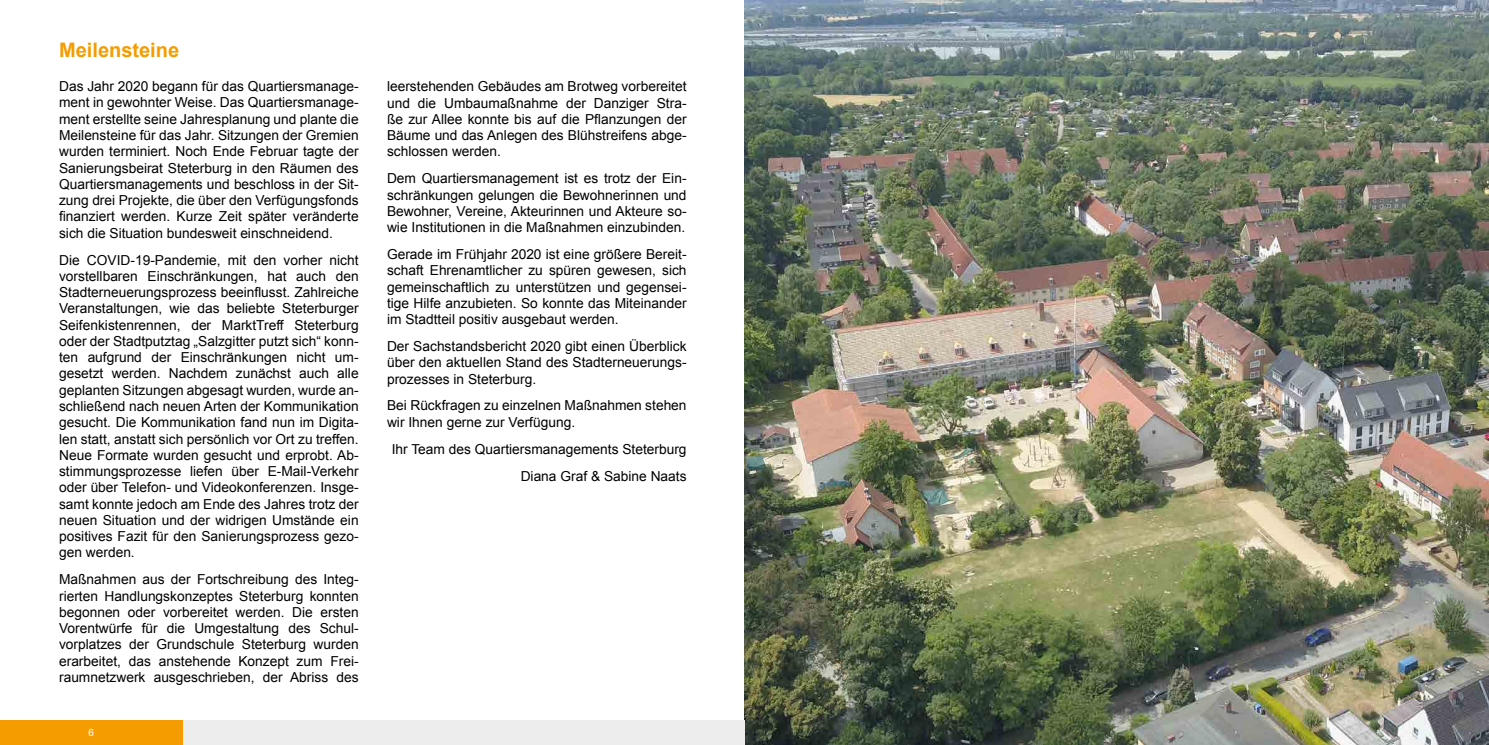
<style>
.page{position:relative;width:1489px;height:745px;background:#fff}
.page>*{position:absolute;margin:0;border:0;box-sizing:border-box;transform-origin:0 0}
.t1{font:700 20px "Arial";color:#f59c00}
.t2{font:13.75px/16.2px "Arial";color:#000;text-align:justify}
.t3{font:10px "Arial";color:#fff}
</style>
<div class="page">
<img style="left:744px;top:0;width:744px;height:744px">
<div style="left:182px;top:719px;width:562px;height:25px;background:#ededed"></div>
<div style="left:0;top:719px;width:182px;height:25px;background:#f59c00"></div>
<h1 class="t1" style="left:59px;top:37px;width:122px">Meilensteine</h1>
<p class="t2" style="left:59px;top:78px;width:301px">Das Jahr 2020 begann für das Quartiersmanage&shy;ment in gewohnter Weise. Das Quartiersmanage&shy;ment erstellte seine Jahresplanung und plante die Meilensteine für das Jahr. Sitzungen der Gremien wurden terminiert. Noch Ende Februar tagte der Sanierungsbeirat Steterburg in den Räumen des Quartiersmanagements und beschloss in der Sit&shy;zung drei Projekte, die über den Verfügungsfonds finanziert werden. Kurze Zeit später veränderte sich die Situation bundesweit einschneidend.</p>
<p class="t2" style="left:59px;top:251px;width:301px">Die COVID-19-Pandemie, mit den vorher nicht vorstellbaren Einschränkungen, hat auch den Stadterneuerungsprozess beeinflusst. Zahlreiche Veranstaltungen, wie das beliebte Steterburger Seifenkistenrennen, der MarktTreff Steterburg oder der Stadtputztag „Salzgitter putzt sich“ konn&shy;ten aufgrund der Einschränkungen nicht um&shy;gesetzt werden. Nachdem zunächst auch alle geplanten Sitzungen abgesagt wurden, wurde an&shy;schließend nach neuen Arten der Kommunikation gesucht. Die Kommunikation fand nun im Digita&shy;len statt, anstatt sich persönlich vor Ort zu treffen.<br>Neue Formate wurden gesucht und erprobt. Ab&shy;stimmungsprozesse liefen über E-Mail-Verkehr oder über Telefon- und Videokonferenzen. Insge&shy;samt konnte jedoch am Ende des Jahres trotz der neuen Situation und der widrigen Umstände ein positives Fazit für den Sanierungsprozess gezo&shy;gen werden.</p>
<p class="t2" style="left:59px;top:571px;width:301px">Maßnahmen aus der Fortschreibung des Integ&shy;rierten Handlungskonzeptes Steterburg konnten begonnen oder vorbereitet werden. Die ersten Vorentwürfe für die Umgestaltung des Schul&shy;vorplatzes der Grundschule Steterburg wurden erarbeitet, das anstehende Konzept zum Frei&shy;raumnetzwerk ausgeschrieben, der Abriss des</p>
<p class="t3" style="left:88px;top:725px;width:7px">6</p>
<p class="t2" style="left:387px;top:78px;width:301px">leerstehenden Gebäudes am Brotweg vorbereitet und die Umbaumaßnahme der Danziger Stra&shy;ße zur Allee konnte bis auf die Pflanzungen der Bäume und das Anlegen des Blühstreifens abge&shy;schlossen werden.</p>
<p class="t2" style="left:387px;top:170px;width:301px">Dem Quartiersmanagement ist es trotz der Ein&shy;schränkungen gelungen die Bewohnerinnen und Bewohner, Vereine, Akteurinnen und Akteure so&shy;wie Institutionen in die Maßnahmen einzubinden.</p>
<p class="t2" style="left:387px;top:246px;width:301px">Gerade im Frühjahr 2020 ist eine größere Bereit&shy;schaft Ehrenamtlicher zu spüren gewesen, sich gemeinschaftlich zu unterstützen und gegensei&shy;tige Hilfe anzubieten. So konnte das Miteinander im Stadtteil positiv ausgebaut werden.</p>
<p class="t2" style="left:387px;top:338px;width:301px">Der Sachstandsbericht 2020 gibt einen Überblick über den aktuellen Stand des Stadterneuerungs&shy;prozesses in Steterburg.</p>
<p class="t2" style="left:387px;top:397px;width:301px">Bei Rückfragen zu einzelnen Maßnahmen stehen wir Ihnen gerne zur Verfügung.</p>
<p class="t2" style="left:392px;top:435px;width:296px;line-height:26.9px;text-align:right">Ihr Team des Quartiersmanagements Steterburg<br>Diana Graf &amp; Sabine Naats</p>
</div>
